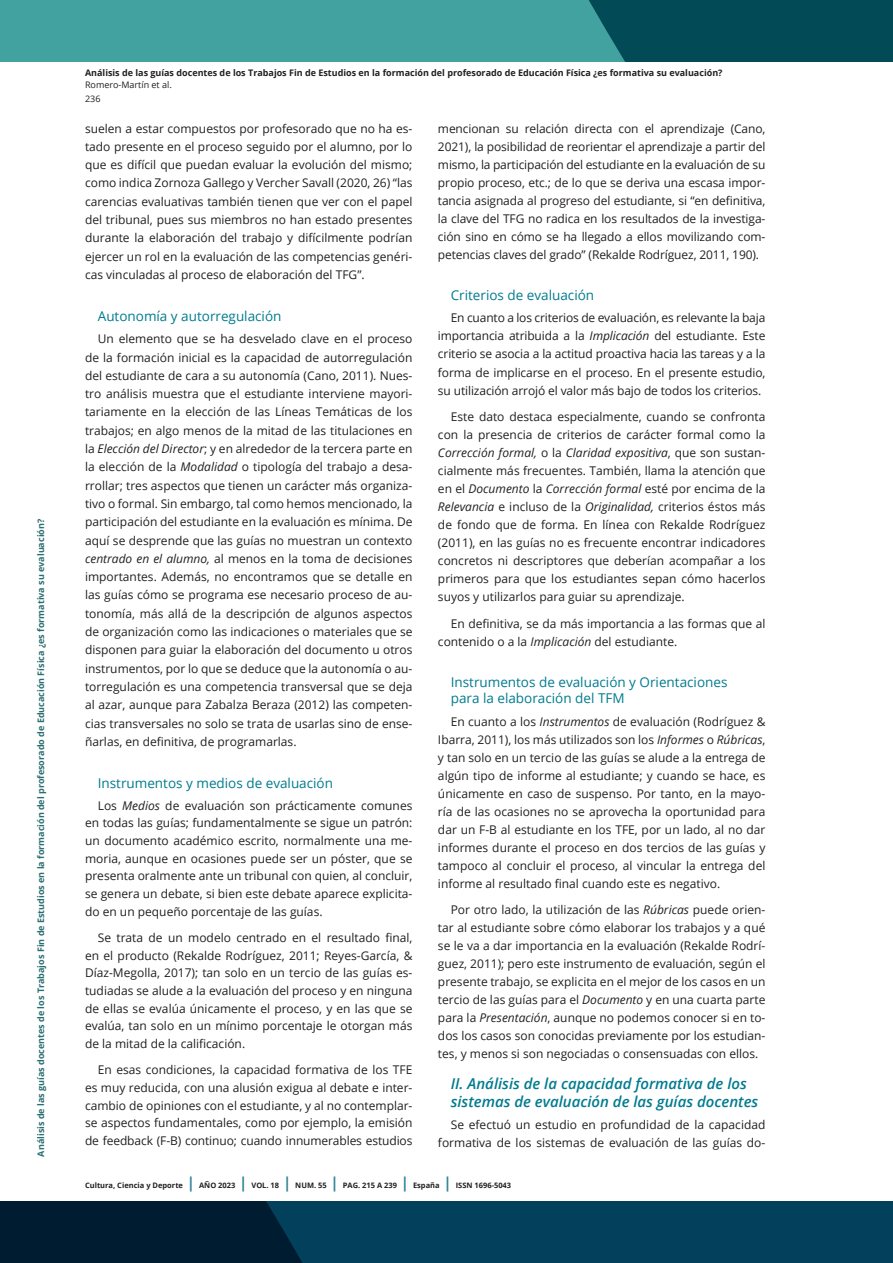
<style>
.page{position:relative;width:893px;height:1263px;background:#fff}
.page>*{position:absolute;margin:0;border:0;box-sizing:border-box;transform-origin:0 0}
.subtitulo_2_H3{font:italic 600 15px/18px "Open Sans";color:#007b8f}
.subtitulo_3_H3{font:13.5px/16.2px "Open Sans";color:#007b8f}
.Cuerpo_de_texto_P{font:12px/18px "Open Sans";color:#231f20;text-align:justify}
.t1{font:700 9px "Open Sans";color:#231f20}
.t2{font:700 9px "Open Sans";color:#2a6e73}
.t3{font:9px "Open Sans";color:#231f20}
.t4{font:700 7.5px "Open Sans";color:#231f20}
.s1{font-style:italic}
.s2{font-size:15px;color:#31849b}
</style>
<div class="page">
<svg style="left:0;top:1201px;width:893px;height:62px;background:#02344e"></svg>
<div style="left:0;top:0;width:893px;height:62px;background:#41a29f"></div>
<div style="left:589px;top:0;width:304px;height:62px;background:#024a56"></div>
<p class="t2" style="left:34px;top:1156px;width:639px;rotate:-90deg">Análisis de las guías docentes de los Trabajos Fin de Estudios en la formación del profesorado de Educación Física ¿es formativa su evaluación?</p>
<p class="t1" style="left:85px;top:67px;width:639px">Análisis de las guías docentes de los Trabajos Fin de Estudios en la formación del profesorado de Educación Física ¿es formativa su evaluación?</p>
<p class="t3" style="left:85px;top:79px;width:88px">Romero-Martín et al.</p>
<p class="t3" style="left:85px;top:92px;width:17px">236</p>
<p class="Cuerpo_de_texto_P" style="left:85px;top:119px;width:329px">suelen a estar compuestos por profesorado que no ha es&shy;tado presente en el proceso seguido por el alumno, por lo que es difícil que puedan evaluar la evolución del mismo; como indica Zornoza Gallego y Vercher Savall (2020, 26) “las carencias evaluativas también tienen que ver con el papel del tribunal, pues sus miembros no han estado presentes durante la elaboración del trabajo y difícilmente podrían ejercer un rol en la evaluación de las competencias genéri&shy;cas vinculadas al proceso de elaboración del TFG”.</p>
<p class="subtitulo_3_H3" style="left:98px;top:307px;width:185px">Autonomía y autorregulación</p>
<p class="Cuerpo_de_texto_P" style="left:85px;top:329px;width:329px;text-indent:13px">Un elemento que se ha desvelado clave en el proceso de la formación inicial es la capacidad de autorregulación del estudiante de cara a su autonomía (Cano, 2011). Nues&shy;tro análisis muestra que el estudiante interviene mayori&shy;tariamente en la elección de las Líneas Temáticas de los trabajos; en algo menos de la mitad de las titulaciones en la <span class="s1">Elección del Director</span>; y en alrededor de la tercera parte en la elección de la <span class="s1">Modalidad</span> o tipología del trabajo a desa&shy;rrollar; tres aspectos que tienen un carácter más organiza&shy;tivo o formal. Sin embargo, tal como hemos mencionado, la participación del estudiante en la evaluación es mínima. De aquí se desprende que las guías no muestran un contexto <span class="s1">centrado en el alumno,</span> al menos en la toma de decisiones importantes. Además, no encontramos que se detalle en las guías cómo se programa ese necesario proceso de au&shy;tonomía, más allá de la descripción de algunos aspectos de organización como las indicaciones o materiales que se disponen para guiar la elaboración del documento u otros instrumentos, por lo que se deduce que la autonomía o au&shy;torregulación es una competencia transversal que se deja al azar, aunque para Zabalza Beraza (2012) las competen&shy;cias transversales no solo se trata de usarlas sino de ense&shy;ñarlas, en definitiva, de programarlas.</p>
<p class="subtitulo_3_H3" style="left:98px;top:774px;width:237px">Instrumentos y medios de evaluación</p>
<p class="Cuerpo_de_texto_P" style="left:85px;top:796px;width:329px;text-indent:13px">Los <span class="s1">Medios</span> de evaluación son prácticamente comunes en todas las guías; fundamentalmente se sigue un patrón: un documento académico escrito, normalmente una me&shy;moria, aunque en ocasiones puede ser un póster, que se presenta oralmente ante un tribunal con quien, al concluir, se genera un debate, si bien este debate aparece explicita&shy;do en un pequeño porcentaje de las guías.</p>
<p class="Cuerpo_de_texto_P" style="left:85px;top:928px;width:329px;text-indent:13px">Se trata de un modelo centrado en el resultado final, en el producto (Rekalde Rodríguez, 2011; Reyes-García, &amp; Díaz-Megolla, 2017); tan solo en un tercio de las guías es&shy;tudiadas se alude a la evaluación del proceso y en ninguna de ellas se evalúa únicamente el proceso, y en las que se evalúa, tan solo en un mínimo porcentaje le otorgan más de la mitad de la calificación.</p>
<p class="Cuerpo_de_texto_P" style="left:85px;top:1061px;width:329px;text-indent:13px">En esas condiciones, la capacidad formativa de los TFE es muy reducida, con una alusión exigua al debate e inter&shy;cambio de opiniones con el estudiante, y al no contemplar&shy;se aspectos fundamentales, como por ejemplo, la emisión de feedback (F-B) continuo; cuando innumerables estudios</p>
<p class="Cuerpo_de_texto_P" style="left:438px;top:119px;width:329px">mencionan su relación directa con el aprendizaje (Cano, 2021), la posibilidad de reorientar el aprendizaje a partir del mismo, la participación del estudiante en la evaluación de su propio proceso, etc.; de lo que se deriva una escasa impor&shy;tancia asignada al progreso del estudiante, si “en definitiva, la clave del TFG no radica en los resultados de la investiga&shy;ción sino en cómo se ha llegado a ellos movilizando com&shy;petencias claves del grado” (Rekalde Rodríguez, 2011, 190).</p>
<p class="subtitulo_3_H3" style="left:451px;top:287px;width:145px">Criterios de evaluación</p>
<p class="Cuerpo_de_texto_P" style="left:438px;top:309px;width:329px;text-indent:13px">En cuanto a los criterios de evaluación, es relevante la baja importancia atribuida a la <span class="s1">Implicación</span> del estudiante. Este criterio se asocia a la actitud proactiva hacia las tareas y a la forma de implicarse en el proceso. En el presente estudio, su utilización arrojó el valor más bajo de todos los criterios.</p>
<p class="Cuerpo_de_texto_P" style="left:438px;top:407px;width:329px;text-indent:13px">Este dato destaca especialmente, cuando se confronta con la presencia de criterios de carácter formal como la <span class="s1">Corrección formal,</span> o la <span class="s1">Claridad expositiva</span>, que son sustan&shy;cialmente más frecuentes. También, llama la atención que en el <span class="s1">Documento</span> la <span class="s1">Corrección formal</span> esté por encima de la <span class="s1">Relevancia</span> e incluso de la <span class="s1">Originalidad,</span> criterios éstos más de fondo que de forma. En línea con Rekalde Rodríguez (2011), en las guías no es frecuente encontrar indicadores concretos ni descriptores que deberían acompañar a los primeros para que los estudiantes sepan cómo hacerlos suyos y utilizarlos para guiar su aprendizaje.</p>
<p class="Cuerpo_de_texto_P" style="left:438px;top:614px;width:329px;text-indent:13px">En definitiva, se da más importancia a las formas que al contenido o a la <span class="s1">Implicación</span> del estudiante.</p>
<p class="subtitulo_3_H3" style="left:451px;top:674px;width:278px">Instrumentos de evaluación y Orientaciones para la elaboración del TFM</p>
<p class="Cuerpo_de_texto_P" style="left:438px;top:712px;width:329px;text-indent:13px">En cuanto a los <span class="s1">Instrumentos</span> de evaluación (Rodríguez &amp; Ibarra, 2011), los más utilizados son los <span class="s1">Informes</span> o <span class="s1">Rúbricas</span>, y tan solo en un tercio de las guías se alude a la entrega de algún tipo de informe al estudiante; y cuando se hace, es únicamente en caso de suspenso. Por tanto, en la mayo&shy;ría de las ocasiones no se aprovecha la oportunidad para dar un F-B al estudiante en los TFE, por un lado, al no dar informes durante el proceso en dos tercios de las guías y tampoco al concluir el proceso, al vincular la entrega del informe al resultado final cuando este es negativo.</p>
<p class="Cuerpo_de_texto_P" style="left:438px;top:900px;width:329px;text-indent:13px">Por otro lado, la utilización de las <span class="s1">Rúbricas</span> puede orien&shy;tar al estudiante sobre cómo elaborar los trabajos y a qué se le va a dar importancia en la evaluación (Rekalde Rodrí&shy;guez, 2011); pero este instrumento de evaluación, según el presente trabajo, se explicita en el mejor de los casos en un tercio de las guías para el <span class="s1">Documento</span> y en una cuarta parte para la <span class="s1">Presentación</span>, aunque no podemos conocer si en to&shy;dos los casos son conocidas previamente por los estudian&shy;tes, y menos si son negociadas o consensuadas con ellos.</p>
<p class="subtitulo_2_H3" style="left:451px;top:1074px;width:309px">II. Análisis de la capacidad formativa de los sistemas de evaluación de las guías docentes</p>
<p class="Cuerpo_de_texto_P" style="left:438px;top:1115px;width:329px;text-align:right">Se efectuó un estudio en profundidad de la capacidad formativa de los sistemas de evaluación de las guías do-</p>
<p class="t4" style="left:85px;top:1180px;width:428px">Cultura, Ciencia y Deporte <span class="s2">|</span> AÑO 2023 <span class="s2">|</span> VOL. 18 <span class="s2">|</span> NUM. 55 <span class="s2">|</span> PAG. 215 A 239 <span class="s2">|</span> España <span class="s2">|</span> ISSN 1696-5043</p>
</div>
